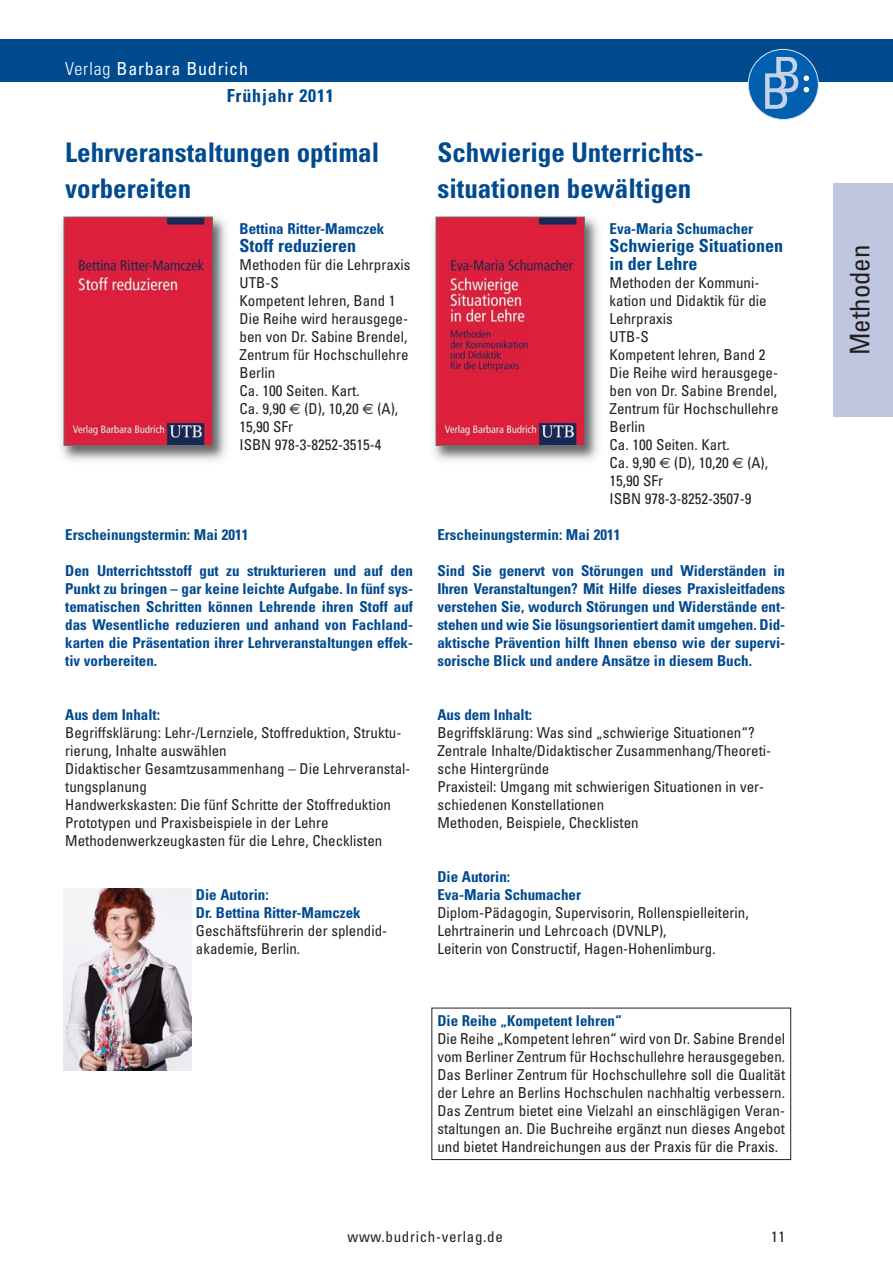
<style>
.page{position:relative;width:893px;height:1263px;background:#fff}
.page>*{position:absolute;margin:0;border:0;box-sizing:border-box;transform-origin:0 0}
.t1{font:700 condensed 27px/36px "Univers";color:#004a8f}
.t2{font:condensed 27px "Univers";letter-spacing:-.005em;color:#231f20}
.t3{font:700 condensed 18px/18px "Univers";color:#004a8f}
.t4{font:condensed 18px/26.4px "Univers";letter-spacing:.045em;color:#fff}
.t5{font:condensed 15px/18px "Univers";color:#231f20}
.t6{font:700 condensed 15px/18px "Univers";color:#004a8f;text-align:justify}
.t7{font:condensed 15px "Univers";letter-spacing:.045em;color:#231f20}
.s1{font-weight:300}
.s2{font-weight:700;color:#004a8f}
.s3{font-family:"Euro Sans";font-stretch:normal}
</style>
<div class="page">
<div style="left:0;top:39px;width:893px;height:43px;background:#004a8f"></div>
<div style="left:748px;top:49px;width:70px;height:70px;background:#0060af;border-radius:50%"></div>
<div style="left:748px;top:49px;width:71px;height:71px;border:1px solid #e0e5f3;border-radius:50%"></div>
<svg style="left:804px;top:87px;width:5px;height:5px"></svg>
<svg style="left:804px;top:75px;width:5px;height:6px"></svg>
<svg style="left:765px;top:57px;width:33px;height:52px"></svg>
<div style="left:833px;top:183px;width:60px;height:234px;background:#bfc6e0"></div>
<img style="left:61px;top:216px;width:166px;height:245px">
<img style="left:66px;top:219px;width:145px;height:225px">
<div style="left:64px;top:217px;width:149px;height:229px;border:1px solid #6d6e70"></div>
<img style="left:433px;top:216px;width:166px;height:245px">
<img style="left:438px;top:219px;width:145px;height:225px">
<div style="left:436px;top:217px;width:149px;height:229px;border:1px solid #6d6e70"></div>
<img style="left:64px;top:889px;width:127px;height:182px">
<div style="left:432px;top:1008px;width:359px;height:152px;border:1px solid #231f20"></div>
<p class="t4" style="left:227px;top:57px;width:108px;text-indent:-162px"><span class="s1">Verlag</span> Barbara Budrich<br><span class="s2">Frühjahr 2011</span></p>
<h1 class="t1" style="left:65px;top:137px;width:315px">Lehrveranstaltungen optimal vorbereiten</h1>
<p class="t6" style="left:240px;top:221px;width:146px">Bettina Ritter-Mamczek</p>
<p class="t3" style="left:240px;top:238px;width:118px">Stoff reduzieren</p>
<p class="t5" style="left:240px;top:257px;width:172px">Methoden für die Lehr praxis<br>UTB-S<br>Kompetent lehren, Band 1<br>Die Reihe wird herausgege&shy;ben von Dr. Sabine Brendel,<br>Zentrum für Hochschullehre<br>Berlin<br>Ca. 100 Seiten. Kart.<br>Ca. 9,90 <span class="s3">€</span> (D), 10,20 <span class="s3">€</span> (A),<br>15,90 SFr<br>ISBN 978-3-8252-3515-4</p>
<p class="t6" style="left:65px;top:527px;width:185px">Erscheinungstermin: Mai 2011</p>
<p class="t6" style="left:65px;top:563px;width:349px">Den Unterrichtsstoff gut zu strukturieren und auf den Punkt zu bringen – gar keine leichte Aufgabe. In fünf sys&shy;tematischen Schritten können Lehrende ihren Stoff auf das Wesentliche reduzieren und anhand von Fachland&shy;karten die Präsentation ihrer Lehrveranstaltungen effek&shy;tiv vorbereiten.</p>
<p class="t6" style="left:65px;top:707px;width:96px">Aus dem Inhalt:</p>
<p class="t5" style="left:65px;top:725px;width:347px">Begriffsklärung: Lehr-/Lernziele, Stoffreduktion, Struktu&shy;rierung, Inhalte auswählen<br>Didaktischer Gesamtzusammenhang – Die Lehrveranstal&shy;tungsplanung<br>Handwerkskasten: Die fünf Schritte der Stoffreduktion Prototypen und Praxisbeispiele in der Lehre Methodenwerkzeugkasten für die Lehre, Checklisten</p>
<p class="t6" style="left:196px;top:887px;width:166px">Die Autorin:<br>Dr. Bettina Ritter-Mamczek</p>
<p class="t5" style="left:196px;top:923px;width:193px">Geschäftsführerin der splendid&shy;akademie, Berlin.</p>
<h1 class="t1" style="left:437px;top:137px;width:268px">Schwierige Unterrichts - situationen bewältigen</h1>
<p class="t6" style="left:610px;top:221px;width:145px">Eva-Maria Schumacher</p>
<p class="t3" style="left:610px;top:238px;width:175px">Schwierige Situationen in der Lehre</p>
<p class="t5" style="left:610px;top:275px;width:170px">Methoden der Kommuni - kation und Didaktik für die<br>Lehrpraxis<br>UTB-S<br>Kompetent lehren, Band 2<br>Die Reihe wird herausgege&shy;ben von Dr. Sabine Brendel,<br>Zentrum für Hochschullehre<br>Berlin<br>Ca. 100 Seiten. Kart.<br>Ca. 9,90 <span class="s3">€</span> (D), 10,20 <span class="s3">€</span> (A),<br>15,90 SFr<br>ISBN 978-3-8252-3507-9</p>
<p class="t6" style="left:437px;top:527px;width:185px">Erscheinungstermin: Mai 2011</p>
<p class="t6" style="left:437px;top:563px;width:349px">Sind Sie genervt von Störungen und Widerständen in Ihren Veranstaltungen? Mit Hilfe dieses Praxisleit fadens verstehen Sie, wodurch Störungen und Widerstände ent&shy;stehen und wie Sie lösungsorientiert damit umgehen. Did&shy;aktische Prävention hilft Ihnen ebenso wie der supervi&shy;sorische Blick und andere Ansätze in diesem Buch.</p>
<p class="t6" style="left:437px;top:707px;width:96px">Aus dem Inhalt:</p>
<p class="t5" style="left:437px;top:725px;width:335px">Begriffsklärung: Was sind „schwierige Situationen“?<br>Zentrale Inhalte/Didaktischer Zusammenhang/Theoreti&shy;sche Hintergründe<br>Praxisteil: Umgang mit schwierigen Situationen in ver&shy;schiedenen Konstellationen<br>Methoden, Beispiele, Checklisten</p>
<p class="t6" style="left:437px;top:869px;width:145px">Die Autorin:<br>Eva-Maria Schumacher</p>
<p class="t5" style="left:437px;top:905px;width:313px">Diplom-Pädagogin, Supervisorin, Rollenspielleiterin,<br>Lehrtrainerin und Lehrcoach (DVNLP),<br>Leiterin von Constructif, Hagen-Hohenlimburg.</p>
<p class="t6" style="left:437px;top:1013px;width:186px">Die Reihe „Kompetent lehren“</p>
<p class="t5" style="left:437px;top:1031px;width:349px;text-align:justify">Die Reihe „Kompetent lehren“ wird von Dr. Sabine Brendel vom Berliner Zentrum für Hochschullehre herausgegeben.<br>Das Berliner Zentrum für Hochschullehre soll die Qualität der Lehre an Berlins Hochschulen nachhaltig verbessern.<br>Das Zentrum bietet eine Vielzahl an einschlägigen Veran&shy;staltungen an. Die Buchreihe ergänzt nun dieses Angebot und bietet Handreichungen aus der Praxis für die Praxis.</p>
<p class="t7" style="left:348px;top:1231px;width:157px">www.budrich-verlag.de</p>
<p class="t5" style="left:771px;top:1229px;width:15px">11</p>
<h1 class="t2" style="left:850px;top:355px;width:112px;rotate:-90deg">Methoden</h1>
</div>
